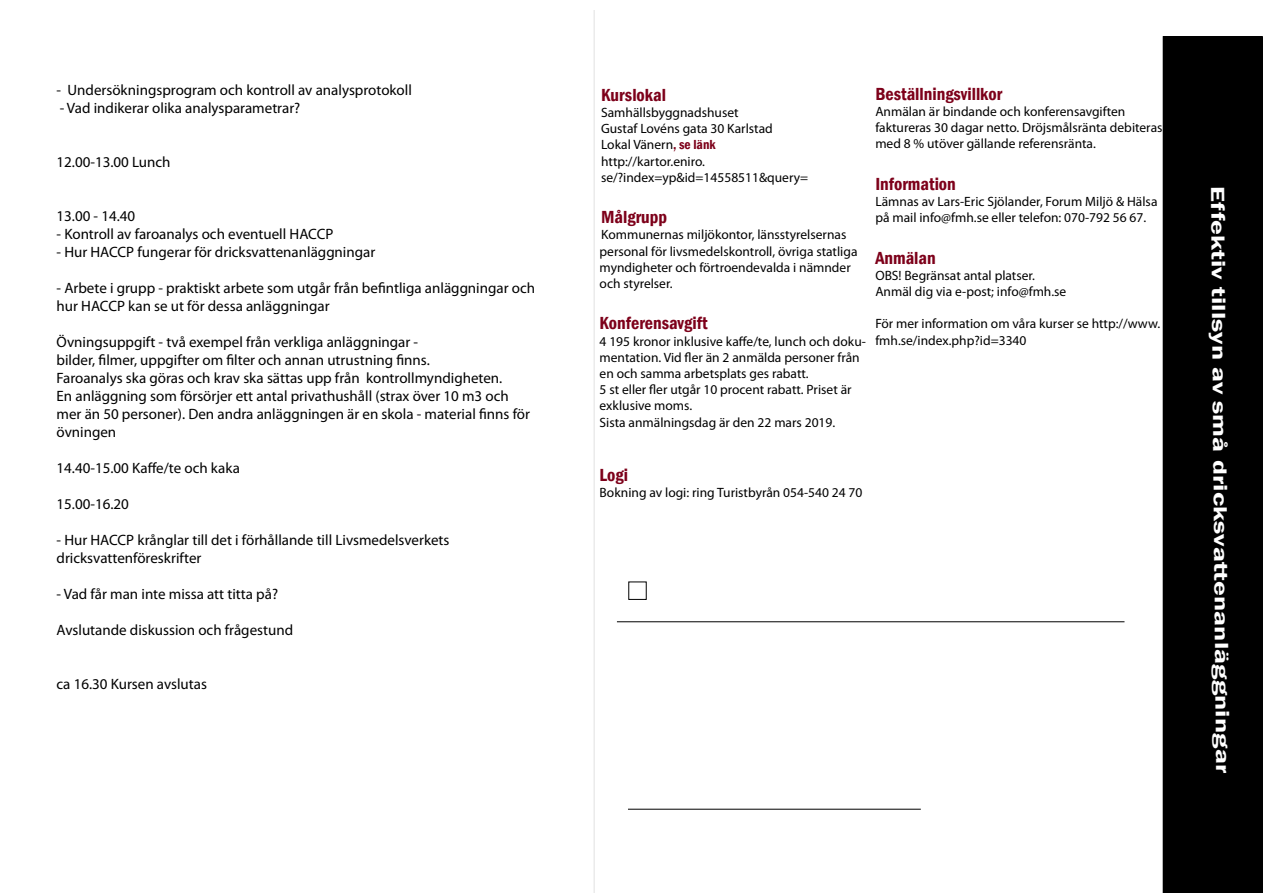
<style>
.page{position:relative;width:1263px;height:893px;background:#fff}
.page>*{position:absolute;margin:0;border:0;box-sizing:border-box;transform-origin:0 0}
.t1{font:600 19.5px "Franklin Gothic";letter-spacing:-.01em;color:#fff;scale:1.43 1}
.t2{font:600 condensed 18px "Franklin Gothic";color:#7d001a}
.t3{font:15px/18px "Myriad Pro";color:#000}
.t4{font:13.5px/16.2px "Myriad Pro";color:#000}
.s1{font-family:"Franklin Gothic";font-weight:600;font-stretch:condensed;color:#7d001a}
</style>
<div class="page">
<div style="left:1163px;top:36px;width:100px;height:857px;background:#000"></div>
<hr style="left:594px;top:10px;width:1px;height:883px;background:#e1e1e1">
<hr style="left:628px;top:809px;width:293px;height:1px;background:#000">
<hr style="left:617px;top:621px;width:507px;height:1px;background:#000">
<p class="t3" style="left:57px;top:80px;width:357px">- Undersökningsprogram och kontroll av analysprotokoll</p>
<p class="t3" style="left:60px;top:98px;width:242px">- Vad indikerar olika analysparametrar?</p>
<p class="t3" style="left:57px;top:152px;width:116px">12.00-13.00 Lunch</p>
<p class="t3" style="left:57px;top:206px;width:80px">13.00 - 14.40</p>
<p class="t3" style="left:57px;top:224px;width:278px">- Kontroll av faroanalys och eventuell HACCP</p>
<p class="t3" style="left:57px;top:242px;width:320px">- Hur HACCP fungerar för dricksvattenanläggningar</p>
<p class="t3" style="left:57px;top:278px;width:480px">- Arbete i grupp - praktiskt arbete som utgår från befintliga anläggningar och hur HACCP kan se ut för dessa anläggningar</p>
<p class="t3" style="left:57px;top:332px;width:475px">Övningsuppgift - två exempel från verkliga anläggningar -<br>bilder, filmer, uppgifter om filter och annan utrustning finns.<br>Faroanalys ska göras och krav ska sättas upp från kontrollmyndigheten.<br>En anläggning som försörjer ett antal privathushåll (strax över 10 m3 och mer än 50 personer). Den andra anläggningen är en skola - material finns för övningen</p>
<p class="t3" style="left:57px;top:458px;width:185px">14.40-15.00 Kaffe/te och kaka</p>
<p class="t3" style="left:57px;top:494px;width:74px">15.00-16.20</p>
<p class="t3" style="left:57px;top:530px;width:394px">- Hur HACCP krånglar till det i förhållande till Livsmedelsverkets dricksvattenföreskrifter</p>
<p class="t3" style="left:57px;top:584px;width:223px">- Vad får man inte missa att titta på?</p>
<p class="t3" style="left:57px;top:620px;width:238px">Avslutande diskussion och frågestund</p>
<p class="t3" style="left:57px;top:674px;width:152px">ca 16.30 Kursen avslutas</p>
<h2 class="t2" style="left:601px;top:83px;width:66px">Kurslokal</h2>
<p class="t4" style="left:601px;top:104px;width:209px">Samhällsbyggnadshuset<br>Gustaf Lovéns gata 30 Karlstad<br>Lokal Vänern<span class="s1">, se länk </span>http://kartor.eniro. se/?index=yp&amp;id=14558511&amp;query=</p>
<h2 class="t2" style="left:601px;top:205px;width:67px">Målgrupp</h2>
<p class="t4" style="left:600px;top:227px;width:259px">Kommunernas miljökontor, länsstyrelsernas personal för livsmedelskontroll, övriga statliga myndigheter och förtroendevalda i nämnder och styrelser.</p>
<h2 class="t2" style="left:600px;top:311px;width:110px">Konferensavgift</h2>
<p class="t4" style="left:600px;top:333px;width:268px">4 195 kronor inklusive kaffe/te, lunch och doku&shy;mentation. Vid fler än 2 anmälda personer från en och samma arbetsplats ges rabatt.<br>5 st eller fler utgår 10 procent rabatt. Priset är exklusive moms.<br>Sista anmälningsdag är den 22 mars 2019.</p>
<h2 class="t2" style="left:600px;top:463px;width:30px">Logi</h2>
<p class="t4" style="left:600px;top:484px;width:264px">Bokning av logi: ring Turistbyrån 054-540 24 70</p>
<h2 class="t2" style="left:875px;top:82px;width:128px">Beställningsvillkor</h2>
<p class="t4" style="left:875px;top:103px;width:289px">Anmälan är bindande och konferensavgiften faktureras 30 dagar netto. Dröjsmålsränta debiteras med 8 % utöver gällande referensränta.</p>
<h2 class="t2" style="left:875px;top:172px;width:82px">Information</h2>
<p class="t4" style="left:875px;top:193px;width:284px">Lämnas av Lars-Eric Sjölander, Forum Miljö &amp; Hälsa på mail info@fmh.se eller telefon: 070-792 56 67.</p>
<h2 class="t2" style="left:875px;top:246px;width:62px">Anmälan</h2>
<p class="t4" style="left:875px;top:267px;width:192px">OBS! Begränsat antal platser.<br>Anmäl dig via e-post; info@fmh.se</p>
<p class="t4" style="left:875px;top:316px;width:286px">För mer information om våra kurser se http://www. fmh.se/index.php?id=3340</p>
<h1 class="t1" style="left:1232px;top:186px;width:412px;rotate:90deg">Effektiv tillsyn av små dricksvattenanläggningar</h1>
</div>
